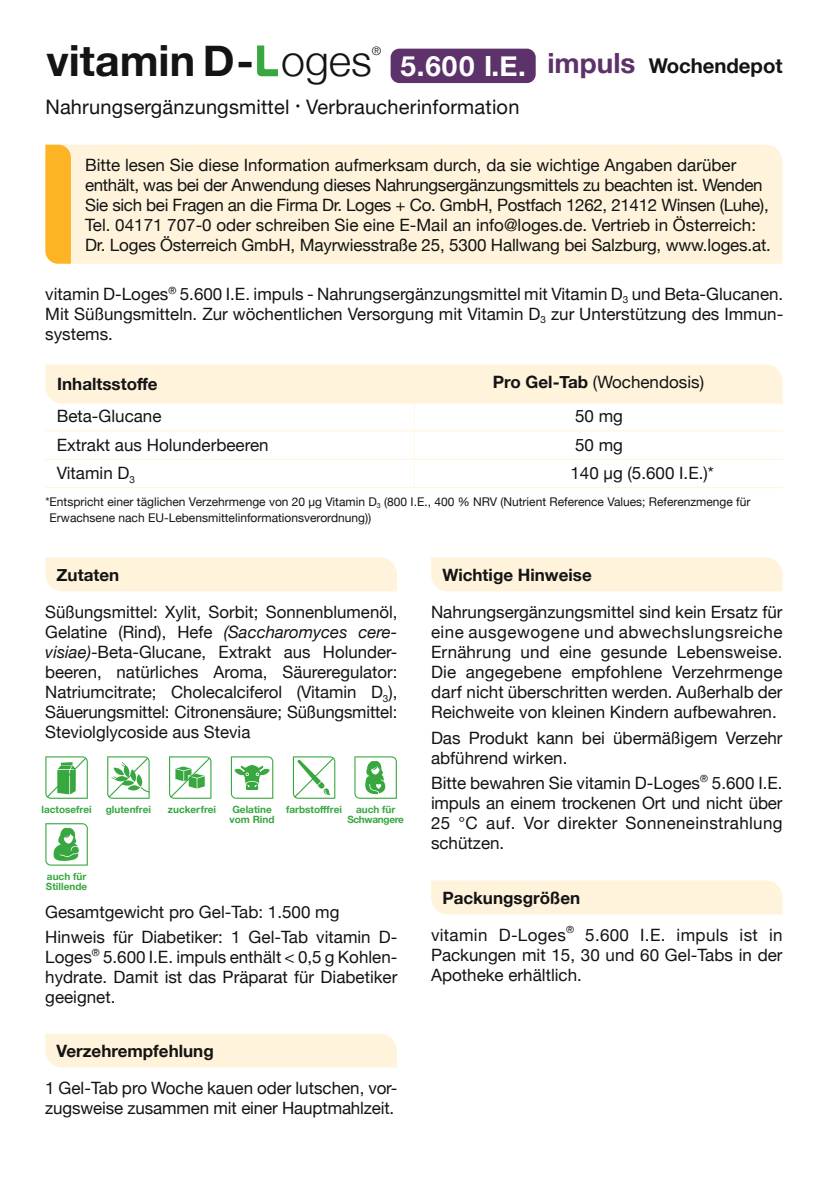
<style>
.page{position:relative;width:828px;height:1191px;background:#fff}
.page>*{position:absolute;margin:0;border:0;box-sizing:border-box;transform-origin:0 0}
.t1{font:700 43px "Helvetica Neue";color:#131413}
.t2{font:700 20.4px "Helvetica Neue";color:#131413}
.t3{font:20px "Helvetica Neue";letter-spacing:.01em;color:#131413}
.t4{font:17px/20px "Helvetica Neue";color:#131413;text-align:justify}
.t5{font:700 17px "Helvetica Neue";color:#131413}
.t6{font:17px/37px "Helvetica Neue";letter-spacing:.02em;color:#131413}
.t7{font:12px/16px "Helvetica Neue";color:#131413}
.t8{font:300 11.8px "Helvetica Neue";color:#131413}
.t9{font:700 10px/10px "Helvetica Neue";color:#38a740}
.t10{font:700 10px/10px "Helvetica Neue";letter-spacing:-.03em;color:#38a740;text-align:center}
.s1{font-weight:300}
.s2{font-size:27.8px;color:#fff}
.s3{font-size:27.8px;color:#5d3169}
.s4{font-size:14px}
.s5{font-weight:700}
.s6{font-style:italic}
</style>
<div class="page">
<div style="left:431px;top:880px;width:351px;height:34px;background:#fff3dc"></div>
<div style="left:45px;top:557px;width:352px;height:34px;background:#fff3dc"></div>
<div style="left:45px;top:1033px;width:352px;height:34px;background:#fff3dc"></div>
<div style="left:431px;top:557px;width:351px;height:34px;background:#fff3dc"></div>
<div style="left:71px;top:145px;width:711px;height:119px;background:#fff3dc"></div>
<svg style="left:45px;top:145px;width:26px;height:119px"></svg>
<svg style="left:45px;top:364px;width:737px;height:123px"></svg>
<hr style="left:45px;top:430px;width:369px;height:1px;background:#fff3dc">
<hr style="left:414px;top:430px;width:369px;height:1px;background:#fff3dc">
<hr style="left:45px;top:459px;width:369px;height:1px;background:#fff3dc">
<hr style="left:414px;top:459px;width:369px;height:1px;background:#fff3dc">
<hr style="left:45px;top:487px;width:369px;height:1px;background:#fff3dc">
<hr style="left:414px;top:487px;width:369px;height:1px;background:#fff3dc">
<svg style="left:45px;top:823px;width:43px;height:42px"></svg>
<svg style="left:107px;top:756px;width:43px;height:43px"></svg>
<svg style="left:354px;top:756px;width:43px;height:43px"></svg>
<svg style="left:45px;top:756px;width:43px;height:43px"></svg>
<svg style="left:231px;top:756px;width:42px;height:43px"></svg>
<svg style="left:169px;top:756px;width:42px;height:43px"></svg>
<svg style="left:293px;top:756px;width:42px;height:43px"></svg>
<svg style="left:257px;top:45px;width:21px;height:31px"></svg>
<div style="left:390px;top:49px;width:146px;height:34px;background:#5d3169;border-radius:9px"></div>
<h1 class="t1" style="left:46px;top:27px;width:327px">vitamin D- <span class="s1">oges</span></h1>
<p class="t8" style="left:372px;top:42px;width:11px">®</p>
<p class="t2" style="left:400px;top:50px;width:383px"><span class="s2">5.600 I.E.</span> <span class="s3">impuls</span> Wochendepot</p>
<p class="t3" style="left:45px;top:92px;width:475px">Nahrungsergänzungsmittel <span class="s4">•</span> Verbraucherinformation</p>
<p class="t4" style="left:85px;top:156px;width:687px;text-align:left">Bitte lesen Sie diese Information aufmerksam durch, da sie wichtige Angaben darüber enthält, was bei der Anwendung dieses Nahrungsergänzungsmittels zu beachten ist. Wenden Sie sich bei Fragen an die Firma Dr. Loges + Co. GmbH, Postfach 1262, 21412 Winsen (Luhe), Tel. 04171 707-0 oder schreiben Sie eine E-Mail an info@loges.de. Vertrieb in Österreich:<br>Dr. Loges Österreich GmbH, Mayrwiesstraße 25, 5300 Hallwang bei Salzburg, www.loges.at.</p>
<p class="t4" style="left:45px;top:285px;width:739px">vitamin D-Loges<sup>®</sup> 5.600 I.E. impuls - Nahrungsergänzungsmittel mit Vitamin D<sub>3</sub> und Beta-Glucanen.<br>Mit Süßungsmitteln. Zur wöchentlichen Versorgung mit Vitamin D<sub>3</sub> zur Unterstützung des Immun&shy;systems.</p>
<p class="t5" style="left:57px;top:370px;width:102px">Inhaltsstoffe</p>
<p class="t4" style="left:493px;top:373px;width:213px"><span class="s5">Pro Gel-Tab</span> (Wochendosis)</p>
<p class="t4" style="left:57px;top:407px;width:106px">Beta-Glucane</p>
<p class="t4" style="left:575px;top:407px;width:49px">50 mg</p>
<p class="t4" style="left:57px;top:436px;width:213px">Extrakt aus Holunderbeeren</p>
<p class="t4" style="left:575px;top:436px;width:49px">50 mg</p>
<p class="t4" style="left:57px;top:464px;width:80px">Vitamin D<sub>3</sub></p>
<p class="t4" style="left:570px;top:464px;width:145px">140 µg (5.600 I.E.)*</p>
<p class="t7" style="left:50px;top:494px;width:702px;text-indent:-4px">*Entspricht einer täglichen Verzehrmenge von 20 µg Vitamin D<sub>3</sub> (800 I.E., 400 % NRV (Nutrient Reference Values; Referenzmenge für<br>Erwachsene nach EU-Lebensmittelinformationsverordnung))</p>
<p class="t5" style="left:57px;top:561px;width:64px">Zutaten</p>
<p class="t4" style="left:45px;top:603px;width:354px">Süßungsmittel: Xylit, Sorbit; Sonnenblumenöl, Gelatine (Rind), Hefe <span class="s6">(Saccharomyces cere&shy;visiae)</span>-Beta-Glucane, Extrakt aus Holunder&shy;beeren, natürliches Aroma, Säureregulator:<br>Natriumcitrate; Cholecalciferol (Vitamin D<sub>3</sub>), Säuerungsmittel: Citronensäure; Süßungsmittel:<br>Steviolglycoside aus Stevia</p>
<p class="t9" style="left:41px;top:805px;width:52px">lactosefrei</p>
<p class="t9" style="left:230px;top:805px;width:46px">Gelatine vom Rind</p>
<p class="t9" style="left:286px;top:805px;width:57px">farbstofffrei</p>
<p class="t9" style="left:106px;top:805px;width:47px">glutenfrei</p>
<p class="t9" style="left:168px;top:805px;width:50px">zuckerfrei</p>
<p class="t10" style="left:347px;top:805px;width:58px">auch für<br>Schwangere</p>
<p class="t9" style="left:46px;top:872px;width:43px">auch für<br>Stillende</p>
<p class="t4" style="left:45px;top:899px;width:354px;line-height:25.6px">Gesamtgewicht pro Gel-Tab: 1.500 mg<br>Hinweis für Diabetiker: 1 Gel-Tab vitamin D-</p>
<p class="t4" style="left:45px;top:948px;width:354px">Loges<sup>®</sup> 5.600 I.E. impuls enthält &lt; 0,5 g Kohlen&shy;hydrate. Damit ist das Präparat für Diabetiker geeignet.</p>
<p class="t5" style="left:57px;top:1037px;width:159px">Verzehrempfehlung</p>
<p class="t4" style="left:45px;top:1079px;width:354px">1 Gel-Tab pro Woche kauen oder lutschen, vor&shy;zugsweise zusammen mit einer Hauptmahlzeit.</p>
<p class="t5" style="left:442px;top:561px;width:151px">Wichtige Hinweise</p>
<p class="t4" style="left:431px;top:603px;width:353px">Nahrungsergänzungsmittel sind kein Ersatz für eine ausgewogene und abwechslungsreiche Ernährung und eine gesunde Lebensweise.<br>Die angegebene empfohlene Verzehrmenge darf nicht überschritten werden. Außerhalb der Reichweite von kleinen Kindern aufbewahren.</p>
<p class="t4" style="left:431px;top:728px;width:353px">Das Produkt kann bei übermäßigem Verzehr abführend wirken.</p>
<p class="t4" style="left:431px;top:774px;width:353px">Bitte bewahren Sie vitamin D-Loges<sup>®</sup> 5.600 I.E. impuls an einem trockenen Ort und nicht über 25 °C auf. Vor direkter Sonneneinstrahlung schützen.</p>
<p class="t6" style="left:431px;top:880px;width:353px;text-indent:11px"><span class="s5">Packungsgrößen<br></span>vitamin D-Loges<sup>®</sup> 5.600 I.E. impuls ist in</p>
<p class="t4" style="left:431px;top:945px;width:353px">Packungen mit 15, 30 und 60 Gel-Tabs in der<br>Apotheke erhältlich.</p>
</div>
